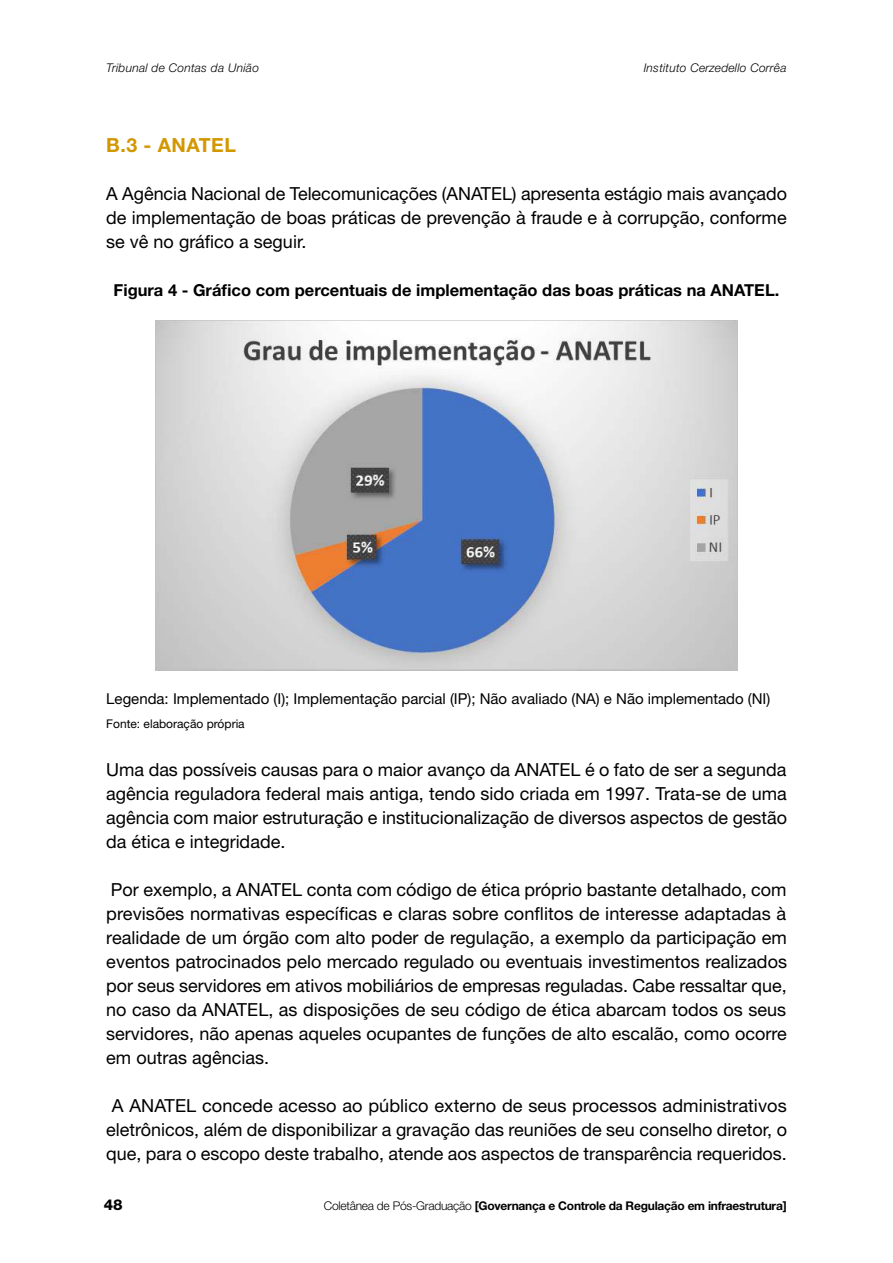
<style>
.page{position:relative;width:893px;height:1263px;background:#fff}
.page>*{position:absolute;margin:0;border:0;box-sizing:border-box;transform-origin:0 0}
.t1{font:700 19.5px "Helvetica Neue LT Std";letter-spacing:.025em;color:#d39700}
.t2{font:18px/24px "Helvetica Neue LT Std";color:#000;text-align:justify}
.t3{font:700 16.5px "Helvetica Neue LT Std";color:#000}
.t4{font:15px "Helvetica Neue LT Std";color:#000}
.t5{font:800 15px "Helvetica Neue LT Std";color:#000}
.t6{font:700 12px "Helvetica Neue LT Std";letter-spacing:-.02em;color:#000}
.t7{font:italic 300 12px "Helvetica Neue LT Std";letter-spacing:.02em;color:#000}
.t8{font:12px "Helvetica Neue LT Std";color:#000}
.s1{font-weight:300}
</style>
<div class="page">
<img style="left:156px;top:320px;width:581px;height:350px">
<p class="t7" style="left:106px;top:61px;width:154px">Tribunal de Contas da União</p>
<p class="t7" style="left:644px;top:61px;width:144px">Instituto Cerzedello Corrêa</p>
<p class="t1" style="left:106px;top:133px;width:131px">B.3 - ANATEL</p>
<p class="t2" style="left:106px;top:181px;width:682px">A Agência Nacional de Telecomunicações (ANATEL) apresenta estágio mais avançado de implementação de boas práticas de prevenção à fraude e à corrupção, conforme se vê no gráfico a seguir.</p>
<p class="t3" style="left:114px;top:279px;width:667px">Figura 4 - Gráfico com percentuais de implementação das boas práticas na ANATEL.</p>
<p class="t4" style="left:106px;top:689px;width:666px">Legenda: Implementado (I); Implementação parcial (IP); Não avaliado (NA) e Não implementado (NI)</p>
<p class="t8" style="left:106px;top:716px;width:140px">Fonte: elaboração própria</p>
<p class="t2" style="left:106px;top:757px;width:682px">Uma das possíveis causas para o maior avanço da ANATEL é o fato de ser a segunda agência reguladora federal mais antiga, tendo sido criada em 1997. Trata-se de uma agência com maior estruturação e institucionalização de diversos aspectos de gestão da ética e integridade.</p>
<p class="t2" style="left:106px;top:877px;width:682px">Por exemplo, a ANATEL conta com código de ética próprio bastante detalhado, com previsões normativas específicas e claras sobre conflitos de interesse adaptadas à realidade de um órgão com alto poder de regulação, a exemplo da participação em eventos patrocinados pelo mercado regulado ou eventuais investimentos realizados por seus servidores em ativos mobiliários de empresas reguladas. Cabe ressaltar que, no caso da ANATEL, as disposições de seu código de ética abarcam todos os seus servidores, não apenas aqueles ocupantes de funções de alto escalão, como ocorre em outras agências.</p>
<p class="t2" style="left:106px;top:1093px;width:682px;text-align:center">A ANATEL concede acesso ao público externo de seus processos administrativos eletrônicos, além de disponibilizar a gravação das reuniões de seu conselho diretor, o que, para o escopo deste trabalho, atende aos aspectos de transparência requeridos.</p>
<p class="t5" style="left:104px;top:1195px;width:20px">48</p>
<p class="t6" style="left:324px;top:1198px;width:464px"><span class="s1">Coletânea de Pós-Graduação</span> [Governança e Controle da Regulação em infraestrutura]</p>
</div>
